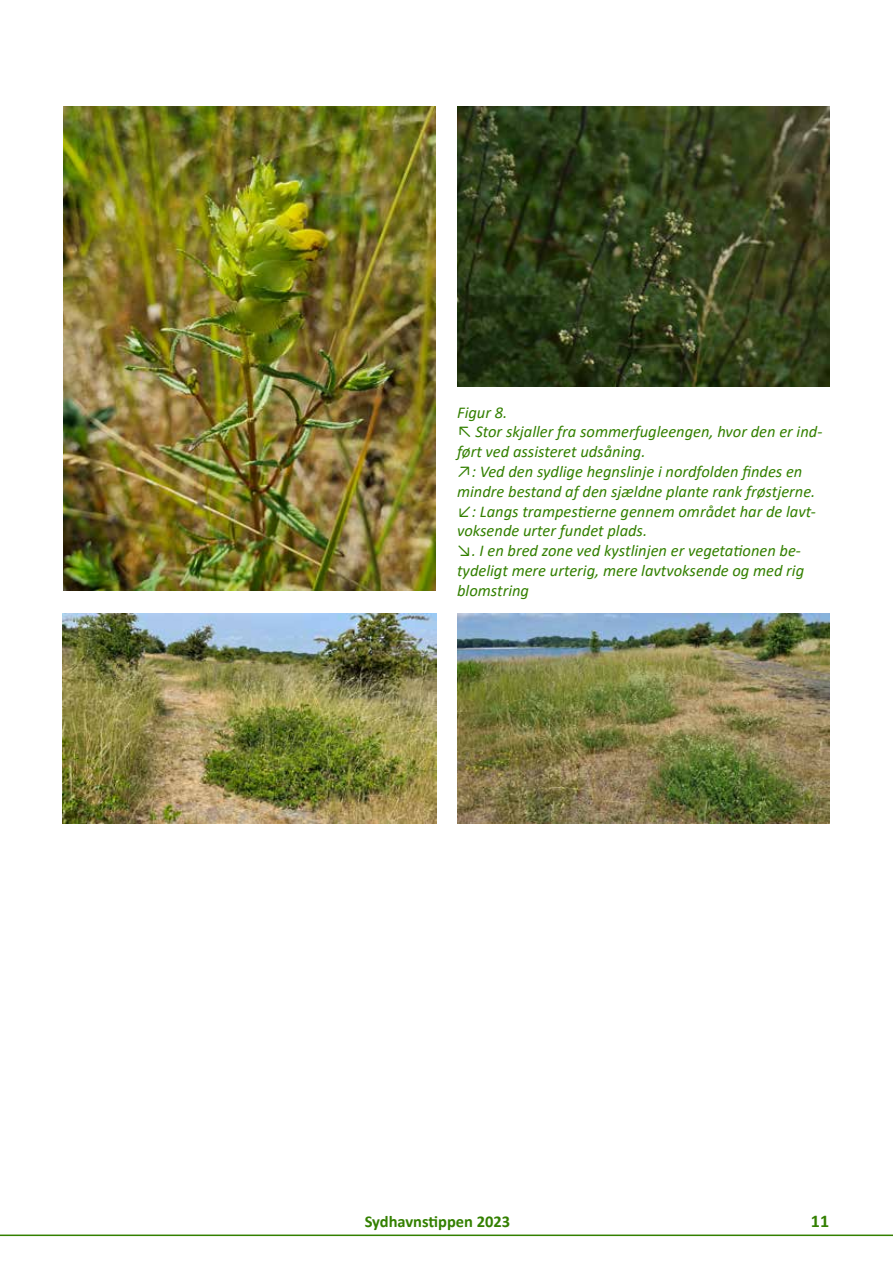
<style>
.page{position:relative;width:893px;height:1263px;background:#fff}
.page>*{position:absolute;margin:0;border:0;box-sizing:border-box;transform-origin:0 0}
.t1{font:700 18px "Calibri";color:#338000}
.t2{font:italic 16.5px/19.8px "Calibri";color:#338000}
.t3{font:700 16.5px "Calibri";color:#338000}
</style>
<div class="page">
<svg style="left:0;top:1234px;width:893px;height:3px"></svg>
<img style="left:64px;top:106px;width:372px;height:484px">
<img style="left:457px;top:106px;width:372px;height:281px">
<img style="left:63px;top:614px;width:374px;height:209px">
<img style="left:457px;top:614px;width:372px;height:209px">
<p class="t2" style="left:457px;top:401px;width:367px">Figur 8.<br>↖ Stor skjaller fra sommerfugleengen, hvor den er ind&shy;ført ved assisteret udsåning.<br>↗: Ved den sydlige hegnslinje i nordfolden findes en mindre bestand af den sjældne plante rank frøstjerne. ↙: Langs trampestierne gennem området har de lavt&shy;voksende urter fundet plads.<br>↘. I en bred zone ved kystlinjen er vegetationen be&shy;tydeligt mere urterig, mere lavtvoksende og med rig blomstring</p>
<p class="t3" style="left:365px;top:1210px;width:147px">Sydhavnstippen 2023</p>
<p class="t1" style="left:811px;top:1208px;width:20px">11</p>
</div>
